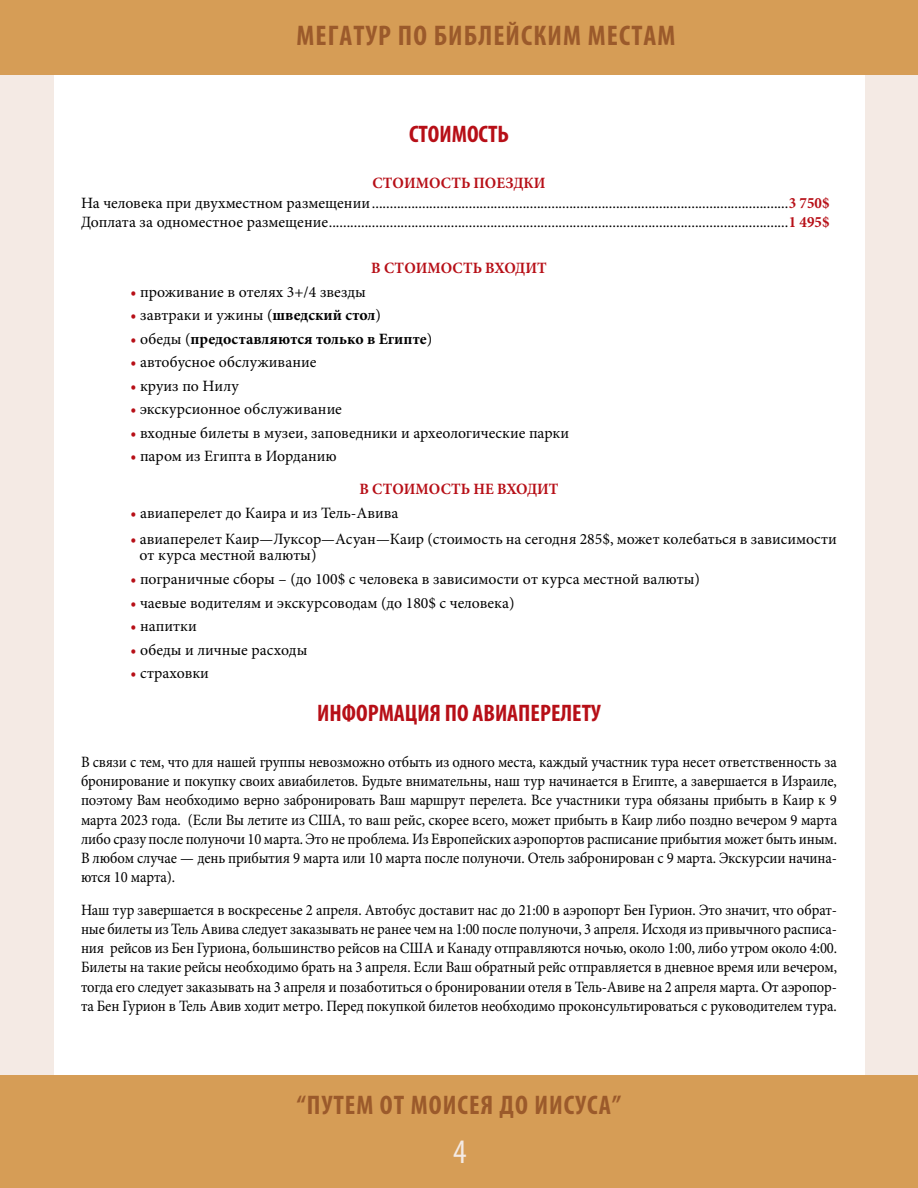
<style>
.page{position:relative;width:918px;height:1188px;background:#fff}
.page>*{position:absolute;margin:0;border:0;box-sizing:border-box;transform-origin:0 0}
.t1{font:condensed 34.5px "Myriad Pro";color:#f4eae4}
.t2{font:700 condensed 28.5px "Myriad Pro";letter-spacing:.04em;color:#9b5a2b}
.t3{font:700 condensed 27px "Myriad Pro";letter-spacing:.04em;color:#9b5a2b}
.header_red{font:700 condensed 24px "Myriad Pro";color:#b70f17}
.pf{font:15.75px/19.2px "Minion Pro";color:#000;text-align:justify;scale:.93 1}
.pf-2{font:15.75px/16.8px "Minion Pro";color:#000}
.t4{font:700 15.75px "Minion Pro";color:#b70f17;scale:.95 1}
.t5{font:700 15.75px "Minion Pro";color:#000}
.s1{font-weight:700;color:#b70f17}
.s2{font-weight:700}
.s3{color:#b70f17}
.s4{font-weight:400}
</style>
<div class="page">
<div style="left:865px;top:0;width:53px;height:1187px;background:#f4eae4"></div>
<div style="left:0;top:1px;width:54px;height:1186px;background:#f4eae4"></div>
<div style="left:0;top:1075px;width:918px;height:113px;background:#d69d56"></div>
<div style="left:0;top:0;width:918px;height:75px;background:#d69d56"></div>
<h2 class="t2" style="left:296px;top:17px;width:381px">МЕГАТУР ПО БИБЛЕЙСКИМ МЕСТАМ</h2>
<p class="header_red" style="left:409px;top:119px;width:101px">СТОИМОСТЬ</p>
<p class="t4" style="left:372px;top:172px;width:184px">СТОИМОСТЬ ПОЕЗДКИ</p>
<p class="pf-2" style="left:81px;top:194px;width:750px">На человека при двухместном размещении....................................................................................................................<span class="s1">3 750$</span></p>
<p class="pf-2" style="left:81px;top:213px;width:750px">Доплата за одноместное размещение................................................................................................................................<span class="s1">1 495$</span></p>
<p class="t4" style="left:371px;top:257px;width:186px">В СТОИМОСТЬ ВХОДИТ</p>
<p class="pf-2" style="left:131px;top:283px;width:237px"><span class="s1">•</span> проживание в отелях 3+/4 звезды</p>
<p class="pf-2" style="left:131px;top:307px;width:252px"><span class="s1">•</span> завтраки и ужины (<span class="s2">шведский стол</span>)</p>
<p class="t5" style="left:131px;top:328px;width:303px"><span class="s3">•</span> <span class="s4">обеды (</span>предоставляются только в Египте<span class="s4">)</span></p>
<p class="pf-2" style="left:131px;top:354px;width:188px"><span class="s1">•</span> автобусное обслуживание</p>
<p class="pf-2" style="left:131px;top:377px;width:110px"><span class="s1">•</span> круиз по Нилу</p>
<p class="pf-2" style="left:131px;top:401px;width:213px"><span class="s1">•</span> экскурсионное обслуживание</p>
<p class="pf-2" style="left:131px;top:425px;width:440px"><span class="s1">•</span> входные билеты в музеи, заповедники и археологические парки</p>
<p class="pf-2" style="left:131px;top:448px;width:208px"><span class="s1">•</span> паром из Египта в Иорданию</p>
<p class="t4" style="left:359px;top:478px;width:211px">В СТОИМОСТЬ НЕ ВХОДИТ</p>
<p class="pf-2" style="left:131px;top:504px;width:270px"><span class="s1">•</span> авиаперелет до Каира и из Тель-Авива</p>
<p class="pf-2" style="left:140px;top:530px;width:699px;text-indent:-9px"><span class="s1">•</span> авиаперелет Каир—Луксор—Асуан—Каир (стоимость на сегодня 285$, может колебаться в зависимости от курса местной валюты)</p>
<p class="pf-2" style="left:131px;top:571px;width:571px"><span class="s1">•</span> пограничные сборы – (до 100$ с человека в зависимости от курса местной валюты)</p>
<p class="pf-2" style="left:131px;top:594px;width:386px"><span class="s1">•</span> чаевые водителям и экскурсоводам (до 180$ с человека)</p>
<p class="pf-2" style="left:131px;top:618px;width:68px"><span class="s1">•</span> напитки</p>
<p class="pf-2" style="left:131px;top:641px;width:178px"><span class="s1">•</span> обеды и личные расходы</p>
<p class="pf-2" style="left:131px;top:665px;width:80px"><span class="s1">•</span> страховки</p>
<p class="header_red" style="left:317px;top:698px;width:285px">ИНФОРМАЦИЯ ПО АВИАПЕРЕЛЕТУ</p>
<p class="pf" style="left:81px;top:752px;width:815px">В связи с тем, что для нашей группы невозможно отбыть из одного места, каждый участник тура несет ответственность за бронирование и покупку своих авиабилетов. Будьте внимательны, наш тур начинается в Египте, а завершается в Израиле, поэтому Вам необходимо верно забронировать Ваш маршрут перелета. Все участники тура обязаны прибыть в Каир к 9 марта 2023 года. (Если Вы летите из США, то ваш рейс, скорее всего, может прибыть в Каир либо поздно вечером 9 марта либо сразу после полуночи 10 марта. Это не проблема. Из Европейских аэропортов расписание прибытия может быть иным.<br>В любом случае — день прибытия 9 марта или 10 марта после полуночи. Отель забронирован с 9 марта. Экскурсии начина&shy;ются 10 марта).</p>
<p class="pf" style="left:81px;top:900px;width:815px">Наш тур завершается в воскресенье 2 апреля. Автобус доставит нас до 21:00 в аэропорт Бен Гурион. Это значит, что обрат&shy;ные билеты из Тель Авива следует заказывать не ранее чем на 1:00 после полуночи, 3 апреля. Исходя из привычного расписа&shy;ния рейсов из Бен Гуриона, большинство рейсов на США и Канаду отправляются ночью, около 1:00, либо утром около 4:00.<br>Билеты на такие рейсы необходимо брать на 3 апреля. Если Ваш обратный рейс отправляется в дневное время или вечером, тогда его следует заказывать на 3 апреля и позаботиться о бронировании отеля в Тель-Авиве на 2 апреля марта. От аэропор&shy;та Бен Гурион в Тель Авив ходит метро. Перед покупкой билетов необходимо проконсультироваться с руководителем тура.</p>
<h3 class="t3" style="left:297px;top:1088px;width:326px">“ПУТЕМ ОТ МОИСЕЯ ДО ИИСУСА”</h3>
<h1 class="t1" style="left:453px;top:1130px;width:15px">4</h1>
</div>
